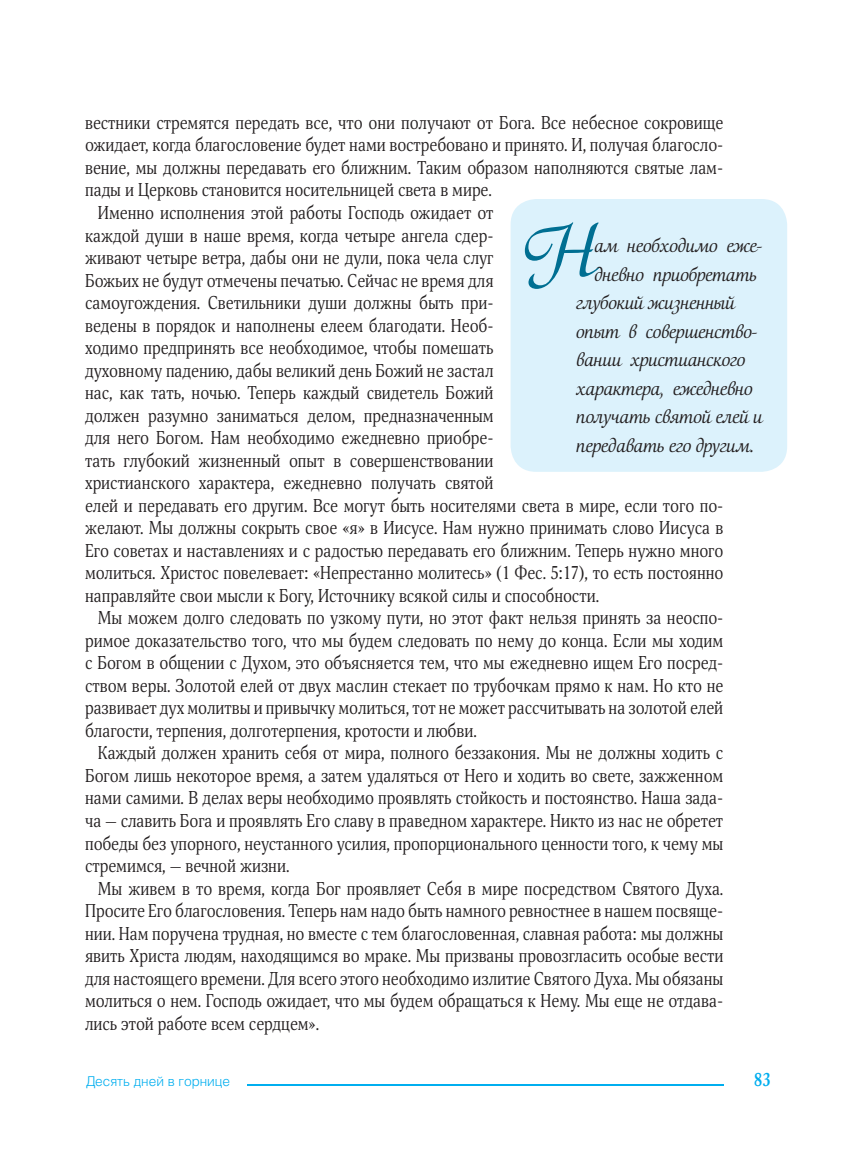
<style>
.page{position:relative;width:851px;height:1149px;background:#fff}
.page>*{position:absolute;margin:0;border:0;box-sizing:border-box;transform-origin:0 0}
.t1{font:68.4px "Orbi Calligraphic Three";color:#006f92}
.t2{font:condensed 18px "Orbi";color:#231f20}
.t3{font:18px "Orbi Calligraphic One";letter-spacing:-.02em;color:#231f20}
.t4{font:700 condensed 18px "Orbi";color:#00aeef}
.t5{font:300 13.5px "Helios";color:#00aeef}
</style>
<div class="page">
<hr style="left:247px;top:1083px;width:476px;height:2px;background:#00aeef">
<div style="left:510px;top:199px;width:277px;height:272px;background:#dcf2fc;border-radius:26px"></div>
<p class="t2" style="left:85px;top:111px;width:639px">вестники стремятся передать все, что они получают от Бога. Все небесное сокровище</p>
<p class="t2" style="left:85px;top:133px;width:639px">ожидает, когда благословение будет нами востребовано и принято. И, получая благосло-</p>
<p class="t2" style="left:85px;top:156px;width:639px">вение, мы должны передавать его ближним. Таким образом наполняются святые лам-</p>
<p class="t2" style="left:85px;top:178px;width:408px">пады и Церковь становится носительницей света в мире.</p>
<p class="t2" style="left:98px;top:201px;width:397px">Именно исполнения этой работы Господь ожидает от</p>
<p class="t2" style="left:85px;top:223px;width:410px">каждой души в наше время, когда четыре ангела сдер-</p>
<p class="t2" style="left:85px;top:246px;width:410px">живают четыре ветра, дабы они не дули, пока чела слуг</p>
<p class="t2" style="left:85px;top:268px;width:410px">Божьих не будут отмечены печатью. Сейчас не время для</p>
<p class="t2" style="left:85px;top:291px;width:410px">самоугождения. Светильники души должны быть при-</p>
<p class="t2" style="left:85px;top:313px;width:410px">ведены в порядок и наполнены елеем благодати. Необ-</p>
<p class="t2" style="left:85px;top:336px;width:410px">ходимо предпринять все необходимое, чтобы помешать</p>
<p class="t2" style="left:85px;top:358px;width:410px">духовному падению, дабы великий день Божий не застал</p>
<p class="t2" style="left:85px;top:381px;width:410px">нас, как тать, ночью. Теперь каждый свидетель Божий</p>
<p class="t2" style="left:85px;top:403px;width:410px">должен разумно заниматься делом, предназначенным</p>
<p class="t2" style="left:85px;top:426px;width:410px">для него Богом. Нам необходимо ежедневно приобре-</p>
<p class="t2" style="left:85px;top:448px;width:410px">тать глубокий жизненный опыт в совершенствовании</p>
<p class="t2" style="left:85px;top:471px;width:410px">христианского характера, ежедневно получать святой</p>
<p class="t2" style="left:85px;top:493px;width:639px">елей и передавать его другим. Все могут быть носителями света в мире, если того по-</p>
<p class="t2" style="left:85px;top:516px;width:639px">желают. Мы должны сокрыть свое «я» в Иисусе. Нам нужно принимать слово Иисуса в</p>
<p class="t2" style="left:85px;top:538px;width:639px">Его советах и наставлениях и с радостью передавать его ближним. Теперь нужно много</p>
<p class="t2" style="left:85px;top:561px;width:639px">молиться. Христос повелевает: «Непрестанно молитесь» (1 Фес. 5:17), то есть постоянно</p>
<p class="t2" style="left:85px;top:583px;width:515px">направляйте свои мысли к Богу, Источнику всякой силы и способности.</p>
<p class="t2" style="left:98px;top:606px;width:627px">Мы можем долго следовать по узкому пути, но этот факт нельзя принять за неоспо-</p>
<p class="t2" style="left:85px;top:628px;width:639px">римое доказательство того, что мы будем следовать по нему до конца. Если мы ходим</p>
<p class="t2" style="left:85px;top:651px;width:639px">с Богом в общении с Духом, это объясняется тем, что мы ежедневно ищем Его посред-</p>
<p class="t2" style="left:85px;top:673px;width:639px">ством веры. Золотой елей от двух маслин стекает по трубочкам прямо к нам. Но кто не</p>
<p class="t2" style="left:85px;top:696px;width:639px">развивает дух молитвы и привычку молиться, тот не может рассчитывать на золотой елей</p>
<p class="t2" style="left:85px;top:718px;width:393px">благости, терпения, долготерпения, кротости и любви.</p>
<p class="t2" style="left:98px;top:741px;width:627px">Каждый должен хранить себя от мира, полного беззакония. Мы не должны ходить с</p>
<p class="t2" style="left:85px;top:763px;width:639px">Богом лишь некоторое время, а затем удаляться от Него и ходить во свете, зажженном</p>
<p class="t2" style="left:85px;top:786px;width:639px">нами самими. В делах веры необходимо проявлять стойкость и постоянство. Наша зада-</p>
<p class="t2" style="left:85px;top:808px;width:639px">ча — славить Бога и проявлять Его славу в праведном характере. Никто из нас не обретет</p>
<p class="t2" style="left:85px;top:831px;width:639px">победы без упорного, неустанного усилия, пропорционального ценности того, к чему мы</p>
<p class="t2" style="left:85px;top:853px;width:206px">стремимся, — вечной жизни.</p>
<p class="t2" style="left:98px;top:876px;width:627px">Мы живем в то время, когда Бог проявляет Себя в мире посредством Святого Духа.</p>
<p class="t2" style="left:85px;top:898px;width:639px">Просите Его благословения. Теперь нам надо быть намного ревностнее в нашем посвяще-</p>
<p class="t2" style="left:85px;top:921px;width:639px">нии. Нам поручена трудная, но вместе с тем благословенная, славная работа: мы должны</p>
<p class="t2" style="left:85px;top:943px;width:639px">явить Христа людям, находящимся во мраке. Мы призваны провозгласить особые вести</p>
<p class="t2" style="left:85px;top:966px;width:639px">для настоящего времени. Для всего этого необходимо излитие Святого Духа. Мы обязаны</p>
<p class="t2" style="left:85px;top:988px;width:639px">молиться о нем. Господь ожидает, что мы будем обращаться к Нему. Мы еще не отдава-</p>
<p class="t2" style="left:85px;top:1011px;width:235px">лись этой работе всем сердцем».</p>
<h1 class="t1" style="left:523px;top:212px;width:73px">Н</h1>
<p class="t3" style="left:594px;top:233px;width:169px">ам необходимо еже-</p>
<p class="t3" style="left:594px;top:262px;width:164px">дневно приобретать</p>
<p class="t3" style="left:576px;top:290px;width:160px">глубокий жизненный</p>
<p class="t3" style="left:576px;top:319px;width:183px">опыт в совершенство-</p>
<p class="t3" style="left:576px;top:347px;width:171px">вании христианского</p>
<p class="t3" style="left:576px;top:376px;width:178px">характера, ежедневно</p>
<p class="t3" style="left:576px;top:404px;width:188px">получать святой елей и</p>
<p class="t3" style="left:576px;top:433px;width:179px">передавать его другим.</p>
<p class="t5" style="left:86px;top:1072px;width:145px">Десять дней в горнице</p>
<p class="t4" style="left:754px;top:1067px;width:18px">83</p>
</div>
